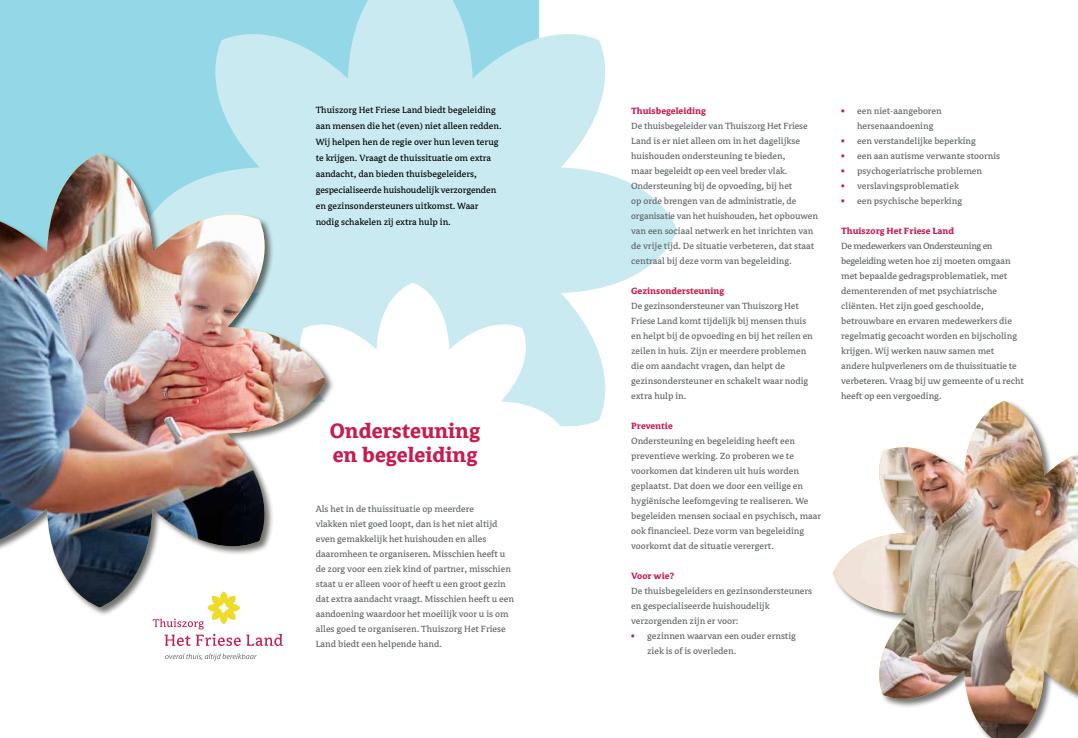
<style>
.page{position:relative;width:1078px;height:738px;background:#fff}
.page>*{position:absolute;margin:0;border:0;box-sizing:border-box;transform-origin:0 0}
.t1{font:700 23px/24px "Avance";color:#c61d4f}
.t2{font:10px/15px "Avance";color:#5d6365}
.t3{font:10px/16px "Avance";color:#000}
.t4{font:700 10px "Avance";color:#c61d4f}
.s1{color:#c61d4f}
</style>
<div class="page">
<div style="left:0;top:0;width:143px;height:152px;background:#94d7e7"></div>
<svg style="left:143px;top:0;width:534px;height:427px;fill:#c9eaf1"></svg>
<svg style="left:335px;top:283px;width:232px;height:144px"></svg>
<div style="left:0;top:152px;width:335px;height:464px;background:#000;opacity:.55"></div>
<img style="left:0;top:153px;width:325px;height:454px">
<svg style="left:152px;top:591px;width:131px;height:54px"></svg>
<svg style="left:165px;top:653px;width:91px;height:7px"></svg>
<img style="left:833px;top:401px;width:244px;height:336px">
<p class="t3" style="left:315px;top:102px;width:187px">Thuiszorg Het Friese Land biedt begeleiding aan mensen die het (even) niet alleen redden.<br>Wij helpen hen de regie over hun leven terug te krijgen. Vraagt de thuissituatie om extra aandacht, dan bieden thuisbegeleiders, gespecialiseerde huishoudelijk verzorgenden en gezinsondersteuners uitkomst. Waar nodig schakelen zij extra hulp in.</p>
<h1 class="t1" style="left:330px;top:419px;width:152px">Ondersteuning en begeleiding</h1>
<p class="t2" style="left:315px;top:501px;width:200px">Als het in de thuissituatie op meerdere<br>vlakken niet goed loopt, dan is het niet altijd even gemakkelijk het huishouden en alles daaromheen te organiseren. Misschien heeft u de zorg voor een ziek kind of partner, misschien staat u er alleen voor of heeft u een groot gezin dat extra aandacht vraagt. Misschien heeft u een aandoening waardoor het moeilijk voor u is om alles goed te organiseren. Thuiszorg Het Friese Land biedt een helpende hand.</p>
<p class="t4" style="left:631px;top:105px;width:76px">Thuisbegeleiding</p>
<p class="t2" style="left:631px;top:118px;width:188px">De thuisbegeleider van Thuiszorg Het Friese Land is er niet alleen om in het dagelijkse huishouden ondersteuning te bieden,<br>maar begeleidt op een veel breder vlak.<br>Ondersteuning bij de opvoeding, bij het<br>op orde brengen van de administratie, de organisatie van het huishouden, het opbouwen van een sociaal netwerk en het inrichten van de vrije tijd. De situatie verbeteren, dat staat centraal bij deze vorm van begeleiding.</p>
<p class="t4" style="left:631px;top:285px;width:95px">Gezinsondersteuning</p>
<p class="t2" style="left:631px;top:298px;width:183px">De gezinsondersteuner van Thuiszorg Het Friese Land komt tijdelijk bij mensen thuis en helpt bij de opvoeding en bij het reilen en zeilen in huis. Zijn er meerdere problemen die om aandacht vragen, dan helpt de gezinsondersteuner en schakelt waar nodig extra hulp in.</p>
<p class="t4" style="left:631px;top:420px;width:43px">Preventie</p>
<p class="t2" style="left:631px;top:433px;width:191px">Ondersteuning en begeleiding heeft een preventieve werking. Zo proberen we te voorkomen dat kinderen uit huis worden geplaatst. Dat doen we door een veilige en hygiënische leefomgeving te realiseren. We begeleiden mensen sociaal en psychisch, maar ook financieel. Deze vorm van begeleiding voorkomt dat de situatie verergert.</p>
<p class="t4" style="left:631px;top:570px;width:45px">Voor wie?</p>
<p class="t2" style="left:631px;top:583px;width:182px">De thuisbegeleiders en gezinsondersteuners en gespecialiseerde huishoudelijk verzorgenden zijn er voor:</p>
<p class="t2" style="left:647px;top:628px;width:150px;text-indent:-16px"><span class="s1">•</span> gezinnen waarvan een ouder ernstig ziek is of is overleden.</p>
<p class="t2" style="left:857px;top:103px;width:86px;text-indent:-16px"><span class="s1">•</span> een niet-aangeboren hersenaandoening</p>
<p class="t2" style="left:841px;top:133px;width:136px"><span class="s1">•</span> een verstandelijke beperking</p>
<p class="t2" style="left:841px;top:148px;width:160px"><span class="s1">•</span> een aan autisme verwante stoornis</p>
<p class="t2" style="left:841px;top:163px;width:142px"><span class="s1">•</span> psychogeriatrische problemen</p>
<p class="t2" style="left:841px;top:178px;width:119px"><span class="s1">•</span> verslavingsproblematiek</p>
<p class="t2" style="left:841px;top:193px;width:122px"><span class="s1">•</span> een psychische beperking</p>
<p class="t4" style="left:841px;top:225px;width:114px">Thuiszorg Het Friese Land</p>
<p class="t2" style="left:841px;top:238px;width:184px">De medewerkers van Ondersteuning en begeleiding weten hoe zij moeten omgaan met bepaalde gedragsproblematiek, met dementerenden of met psychiatrische cliënten. Het zijn goed geschoolde, betrouwbare en ervaren medewerkers die regelmatig gecoacht worden en bijscholing krijgen. Wij werken nauw samen met andere hulpverleners om de thuissituatie te verbeteren. Vraag bij uw gemeente of u recht heeft op een vergoeding.</p>
</div>
